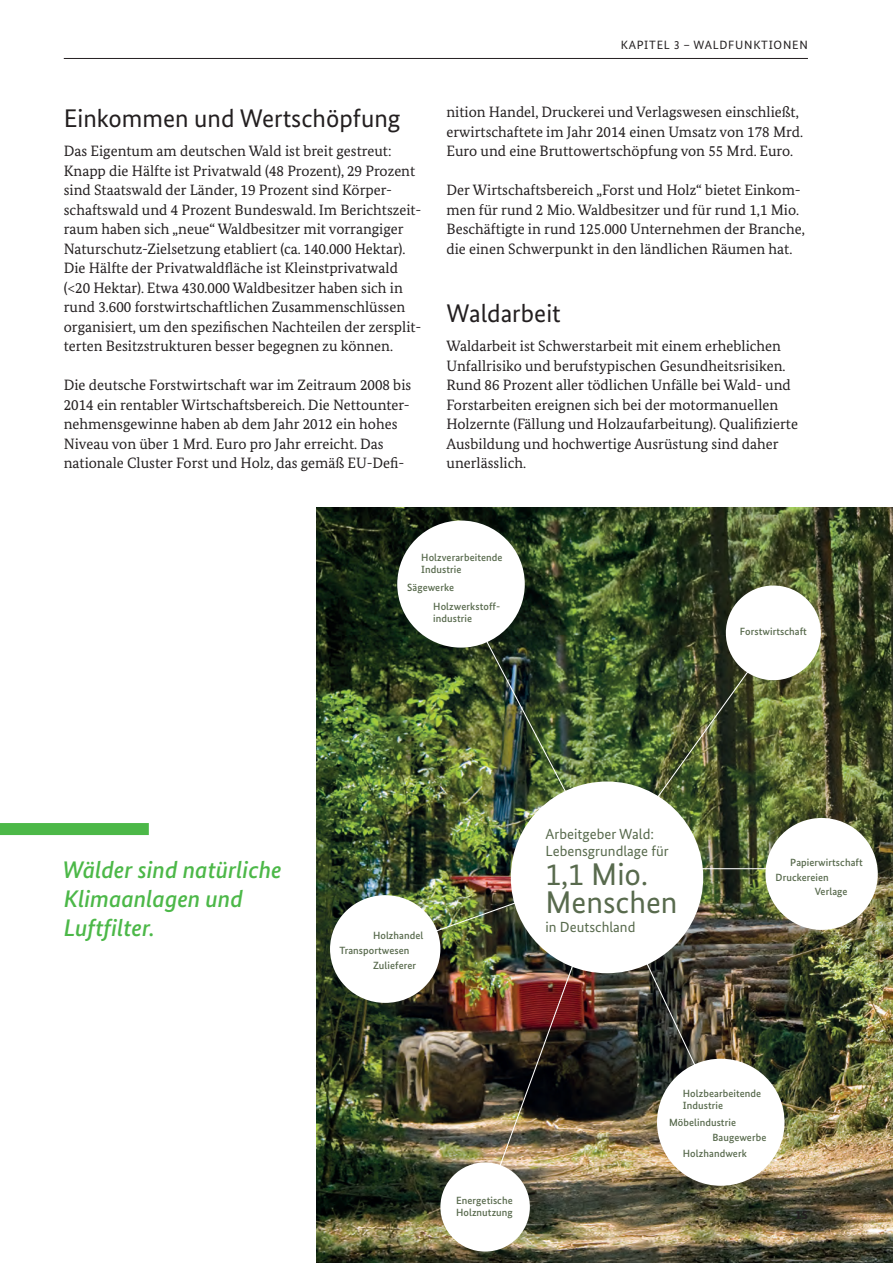
<style>
.page{position:relative;width:893px;height:1263px;background:#fff}
.page>*{position:absolute;margin:0;border:0;box-sizing:border-box;transform-origin:0 0}
.t1{font:31.35px/27.5px "Bundes Sans";color:#586a4d}
.t2{font:25.5px "Bundes Sans";color:#231f20}
.t3{font:italic 500 24px/29.2px "Bundes Sans";color:#4cb848}
.t4{font:15px/19.5px "Bundes Serif";color:#231f20}
.t5{font:14.7px/16.8px "Bundes Sans";color:#586a4d}
.t6{font:12px "Bundes Sans";letter-spacing:.06em;color:#231f20}
.t7{font:700 12px "Bundes Sans";color:#231f20}
.t8{font:500 10.5px/12.6px "Bundes Sans";letter-spacing:.005em;color:#586a4d}
</style>
<div class="page">
<hr style="left:64px;top:58px;width:744px;height:1px;background:#231f20">
<img style="left:316px;top:507px;width:577px;height:756px">
<img style="left:455px;top:583px;width:123px;height:231px">
<img style="left:641px;top:631px;width:136px;height:188px">
<hr style="left:670px;top:868px;width:164px;height:1px;background:#fff">
<img style="left:641px;top:952px;width:86px;height:180px">
<img style="left:384px;top:898px;width:194px;height:310px">
<div style="left:726px;top:585px;width:95px;height:95px;background:#fff;border-radius:50%"></div>
<div style="left:765px;top:818px;width:113px;height:112px;background:#fff;border-radius:50%"></div>
<div style="left:657px;top:1059px;width:127px;height:127px;background:#fff;border-radius:50%"></div>
<div style="left:330px;top:895px;width:110px;height:108px;background:#fff;border-radius:50%"></div>
<div style="left:440px;top:1162px;width:90px;height:89px;background:#fff;border-radius:50%"></div>
<div style="left:397px;top:520px;width:128px;height:128px;background:#fff;border-radius:50%"></div>
<div style="left:511px;top:781px;width:192px;height:192px;background:#fff;border-radius:50%"></div>
<div style="left:0;top:823px;width:149px;height:12px;background:#4cb848"></div>
<h2 class="t2" style="left:64px;top:102px;width:338px">Einkommen und Wertschöpfung</h2>
<p class="t4" style="left:64px;top:141px;width:359px">Das Eigentum am deutschen Wald ist breit gestreut:<br>Knapp die Hälfte ist Privatwald (48 Prozent), 29 Prozent sind Staatswald der Länder, 19 Prozent sind Körper&shy;schaftswald und 4 Prozent Bundeswald. Im Berichtszeit&shy;raum haben sich „neue“ Waldbesitzer mit vorrangiger Naturschutz-Zielsetzung etabliert (ca. 140.000 Hektar).<br>Die Hälfte der Privatwaldfläche ist Kleinstprivatwald (&lt;20 Hektar). Etwa 430.000 Waldbesitzer haben sich in rund 3.600 forstwirtschaftlichen Zusammenschlüssen organisiert, um den spezifischen Nachteilen der zersplit&shy;terten Besitzstrukturen besser begegnen zu können.</p>
<p class="t4" style="left:64px;top:375px;width:349px">Die deutsche Forstwirtschaft war im Zeitraum 2008 bis 2014 ein rentabler Wirtschaftsbereich. Die Nettounter&shy;nehmensgewinne haben ab dem Jahr 2012 ein hohes Niveau von über 1 Mrd. Euro pro Jahr erreicht. Das nationale Cluster Forst und Holz, das gemäß EU-Defi-</p>
<p class="t6" style="left:621px;top:37px;width:189px">KAPITEL 3 – WALDFUNKTIONEN</p>
<p class="t4" style="left:446px;top:102px;width:358px">nition Handel, Druckerei und Verlagswesen einschließt, erwirtschaftete im Jahr 2014 einen Umsatz von 178 Mrd.<br>Euro und eine Bruttowertschöpfung von 55 Mrd. Euro.</p>
<p class="t4" style="left:446px;top:180px;width:360px">Der Wirtschaftsbereich „Forst und Holz“ bietet Einkom&shy;men für rund 2 Mio. Waldbesitzer und für rund 1,1 Mio.<br>Beschäftigte in rund 125.000 Unternehmen der Branche, die einen Schwerpunkt in den ländlichen Räumen hat.</p>
<h2 class="t2" style="left:446px;top:297px;width:116px">Waldarbeit</h2>
<p class="t4" style="left:446px;top:336px;width:353px">Waldarbeit ist Schwerstarbeit mit einem erheblichen Unfallrisiko und berufstypischen Gesundheitsrisiken.<br>Rund 86 Prozent aller tödlichen Unfälle bei Wald- und Forstarbeiten ereignen sich bei der motormanuellen Holzernte (Fällung und Holzaufarbeitung). Qualifizierte Ausbildung und hochwertige Ausrüstung sind daher unerlässlich.</p>
<p class="t8" style="left:421px;top:551px;width:83px">Holzverarbeitende<br>Industrie</p>
<p class="t8" style="left:433px;top:578px;width:68px;line-height:18.8px;text-indent:-26px">Sägewerke<br>Holzwerkstoff-</p>
<p class="t8" style="left:433px;top:612px;width:40px">industrie</p>
<p class="t8" style="left:740px;top:625px;width:69px">Forstwirtschaft</p>
<h3 class="t3" style="left:63px;top:854px;width:221px">Wälder sind natürliche<br>Klimaanlagen und<br>Luftfilter.</h3>
<p class="t8" style="left:340px;top:928px;width:85px;line-height:14.7px;text-indent:34px">Holzhandel<br>Transportwesen</p>
<p class="t8" style="left:373px;top:959px;width:45px">Zulieferer</p>
<p class="t5" style="left:545px;top:826px;width:125px">Arbeitgeber Wald:<br>Lebensgrundlage für</p>
<h1 class="t1" style="left:545px;top:860px;width:133px">1,1 Mio.<br>Menschen</h1>
<p class="t5" style="left:545px;top:918px;width:91px">in Deutschland</p>
<p class="t8" style="left:775px;top:854px;width:89px;line-height:15px;text-indent:15px">Papierwirtschaft<br>Druckereien</p>
<p class="t8" style="left:815px;top:885px;width:34px">Verlage</p>
<p class="t8" style="left:456px;top:1194px;width:58px">Energetische<br>Holznutzung</p>
<p class="t8" style="left:683px;top:1086px;width:80px">Holzbearbeitende<br>Industrie</p>
<p class="t8" style="left:669px;top:1115px;width:68px">Möbelindustrie</p>
<p class="t8" style="left:712px;top:1131px;width:56px">Baugewerbe</p>
<p class="t8" style="left:683px;top:1146px;width:65px">Holzhandwerk</p>
<p class="t7" style="left:795px;top:1207px;width:14px">15</p>
</div>
